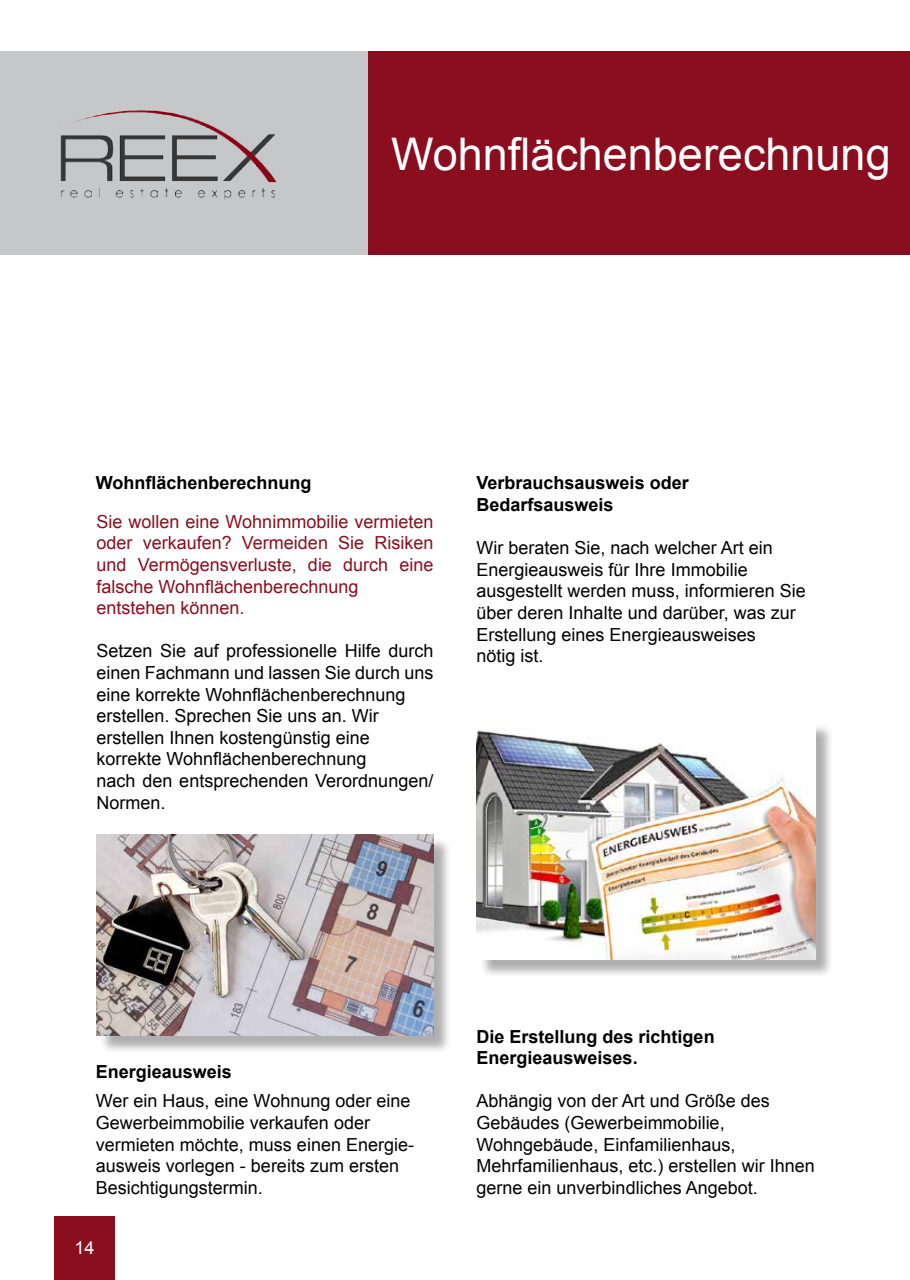
<style>
.page{position:relative;width:910px;height:1280px;background:#fff}
.page>*{position:absolute;margin:0;border:0;box-sizing:border-box;transform-origin:0 0}
.t1{font:45px "Arial";color:#fff}
.t2{font:18px/21.6px "Arial";color:#000}
.t3{font:18px/21.6px "Arial";color:#8b0e1f}
.t4{font:700 18px/21.6px "Arial";color:#000}
.t5{font:18px "Arial";color:#fff}
</style>
<div class="page">
<div style="left:54px;top:1216px;width:61px;height:64px;background:#8b0e1f"></div>
<div style="left:0;top:51px;width:910px;height:204px;background:#c6c7c8"></div>
<div style="left:368px;top:51px;width:542px;height:204px;background:#8b0e1f"></div>
<img style="left:60px;top:110px;width:217px;height:90px">
<div style="left:99px;top:837px;width:353px;height:217px;background:#000;opacity:.32"></div>
<img style="left:97px;top:834px;width:336px;height:202px">
<div style="left:479px;top:723px;width:356px;height:255px;background:#000;opacity:.32"></div>
<img style="left:477px;top:723px;width:339px;height:236px">
<h1 class="t1" style="left:391px;top:124px;width:501px">Wohnflächenberechnung</h1>
<p class="t4" style="left:96px;top:473px;width:217px">Wohnflächenberechnung</p>
<p class="t3" style="left:97px;top:511px;width:338px">Sie wollen eine Wohnimmobilie vermieten oder verkaufen? Vermeiden Sie Risiken und Vermögensverluste, die durch eine falsche Wohnflächenberechnung entstehen können.</p>
<p class="t2" style="left:97px;top:640px;width:338px">Setzen Sie auf professionelle Hilfe durch einen Fachmann und lassen Sie durch uns eine korrekte Wohnflächenberechnung erstellen. Sprechen Sie uns an. Wir erstellen Ihnen kostengünstig eine korrekte Wohnflächenberechnung<br>nach den entsprechenden Verordnungen/ Normen.</p>
<p class="t4" style="left:477px;top:473px;width:214px">Verbrauchsausweis oder<br>Bedarfsausweis</p>
<p class="t2" style="left:477px;top:537px;width:331px">Wir beraten Sie, nach welcher Art ein Energieausweis für Ihre Immobilie ausgestellt werden muss, informieren Sie über deren Inhalte und darüber, was zur Erstellung eines Energieausweises<br>nötig ist.</p>
<p class="t4" style="left:96px;top:1062px;width:138px">Energieausweis</p>
<p class="t2" style="left:96px;top:1090px;width:320px">Wer ein Haus, eine Wohnung oder eine Gewerbeimmobilie verkaufen oder vermieten möchte, muss einen Energie&shy;ausweis vorlegen - bereits zum ersten Besichtigungstermin.</p>
<p class="t5" style="left:74px;top:1236px;width:22px">14</p>
<p class="t4" style="left:477px;top:1026px;width:240px">Die Erstellung des richtigen<br>Energieausweises.</p>
<p class="t2" style="left:477px;top:1090px;width:340px">Abhängig von der Art und Größe des Gebäudes (Gewerbeimmobilie, Wohngebäude, Einfamilienhaus, Mehrfamilienhaus, etc.) erstellen wir Ihnen gerne ein unverbindliches Angebot.</p>
</div>
